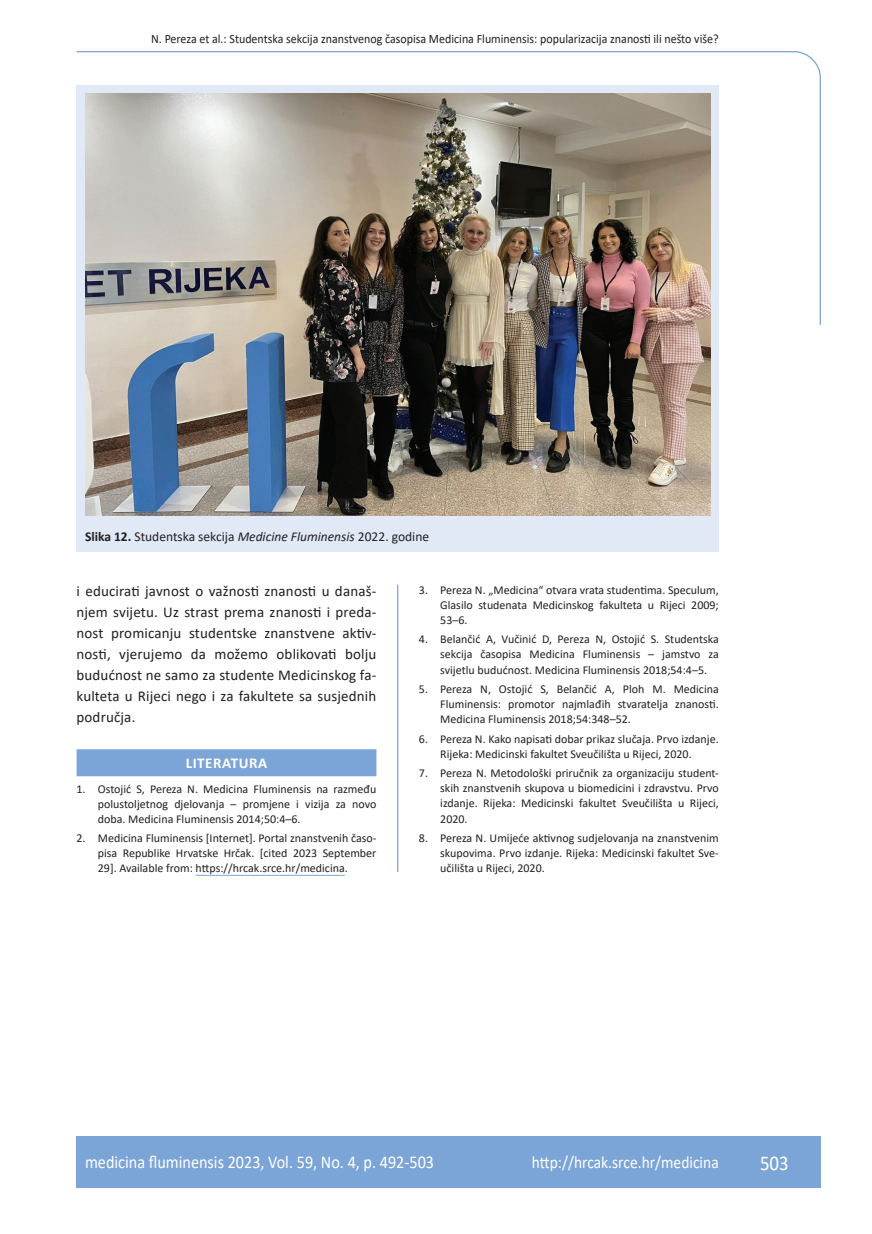
<style>
.page{position:relative;width:872px;height:1234px;background:#fff}
.page>*{position:absolute;margin:0;border:0;box-sizing:border-box;transform-origin:0 0}
.t1{font:21px "Calibri";color:#fff;scale:.9 1}
.t2{font:18px "Calibri";color:#fff;scale:.9 1}
.t3{font:17.25px "Calibri";color:#fff;scale:.9 1}
.osnovni_tekst{font:15px/21px "Calibri";letter-spacing:.01em;color:#231f20;text-align:justify}
.naslov_ruler{font:700 15px "Calibri";letter-spacing:.04em;color:#fff}
.potpis_slika{font:13.5px "Calibri";color:#231f20}
.glava{font:12.75px "Calibri";color:#231f20;scale:.94 1}
.literatura{font:12px/15.1px "Calibri";color:#231f20;text-align:justify}
.s1{font-weight:700}
.s2{font-style:italic}
</style>
<div class="page">
<svg style="left:76px;top:51px;width:745px;height:275px"></svg>
<hr style="left:397px;top:584px;width:1px;height:287px;background:#7ca5d7">
<div style="left:77px;top:1135px;width:744px;height:51px;background:#7ca5d7"></div>
<div style="left:77px;top:749px;width:299px;height:27px;background:#7ca5d7"></div>
<hr style="left:196px;top:874px;width:149px;height:1px;background:#7ca5d7">
<div style="left:77px;top:85px;width:642px;height:466px;background:#e1e9f6"></div>
<img style="left:85px;top:94px;width:625px;height:422px">
<p class="glava" style="left:151px;top:29px;width:605px">N. Pereza et al.: Studentska sekcija znanstvenog časopisa Medicina Fluminensis: popularizacija znanosti ili nešto više?</p>
<p class="potpis_slika" style="left:85px;top:527px;width:345px"><span class="s1">Slika 12.</span> Studentska sekcija <span class="s2">Medicine Fluminensis</span> 2022. godine</p>
<p class="osnovni_tekst" style="left:77px;top:580px;width:301px">i educirati javnost o važnosti znanosti u današ&shy;njem svijetu. Uz strast prema znanosti i preda&shy;nost promicanju studentske znanstvene aktiv&shy;nosti, vjerujemo da možemo oblikovati bolju budućnost ne samo za studente Medicinskog fa&shy;kulteta u Rijeci nego i za fakultete sa susjednih područja.</p>
<p class="naslov_ruler" style="left:186px;top:752px;width:83px">LITERATURA</p>
<p class="literatura" style="left:98px;top:780px;width:280px;text-indent:-21px">1. Ostojić S, Pereza N. Medicina Fluminensis na razmeđu polustoljetnog djelovanja – promjene i vizija za novo doba. Medicina Fluminensis 2014;50:4–6.</p>
<p class="literatura" style="left:98px;top:830px;width:280px;text-indent:-21px">2. Medicina Fluminensis [Internet]. Portal znanstvenih časo&shy;pisa Republike Hrvatske Hrčak. [cited 2023 September 29]. Available from: https://hrcak.srce.hr/medicina.</p>
<p class="literatura" style="left:440px;top:581px;width:280px;text-indent:-21px">3. Pereza N. „Medicina“ otvara vrata studentima. Speculum, Glasilo studenata Medicinskog fakulteta u Rijeci 2009; 53–6.</p>
<p class="literatura" style="left:440px;top:631px;width:280px;text-indent:-21px">4. Belančić A, Vučinić D, Pereza N, Ostojić S. Studentska sekcija časopisa Medicina Fluminensis – jamstvo za svijetlu budućnost. Medicina Fluminensis 2018;54:4–5.</p>
<p class="literatura" style="left:440px;top:681px;width:280px;text-indent:-21px">5. Pereza N, Ostojić S, Belančić A, Ploh M. Medicina Fluminensis: promotor najmlađih stvaratelja znanosti.<br>Medicina Fluminensis 2018;54:348–52.</p>
<p class="literatura" style="left:419px;top:730px;width:301px;text-align:center">6. Pereza N. Kako napisati dobar prikaz slučaja. Prvo izdanje.<br>Rijeka: Medicinski fakultet Sveučilišta u Rijeci, 2020.</p>
<p class="literatura" style="left:440px;top:765px;width:280px;text-indent:-21px">7. Pereza N. Metodološki priručnik za organizaciju student&shy;skih znanstvenih skupova u biomedicini i zdravstvu. Prvo izdanje. Rijeka: Medicinski fakultet Sveučilišta u Rijeci, 2020.</p>
<p class="literatura" style="left:440px;top:830px;width:280px;text-indent:-21px">8. Pereza N. Umijeće aktivnog sudjelovanja na znanstvenim skupovima. Prvo izdanje. Rijeka: Medicinski fakultet Sve&shy;učilišta u Rijeci, 2020.</p>
<p class="t2" style="left:85px;top:1149px;width:389px">medicina fluminensis 2023, Vol. 59, No. 4, p. 492-503</p>
<p class="t3" style="left:532px;top:1150px;width:209px">http://hrcak.srce.hr/medicina</p>
<p class="t1" style="left:760px;top:1147px;width:33px">503</p>
</div>
